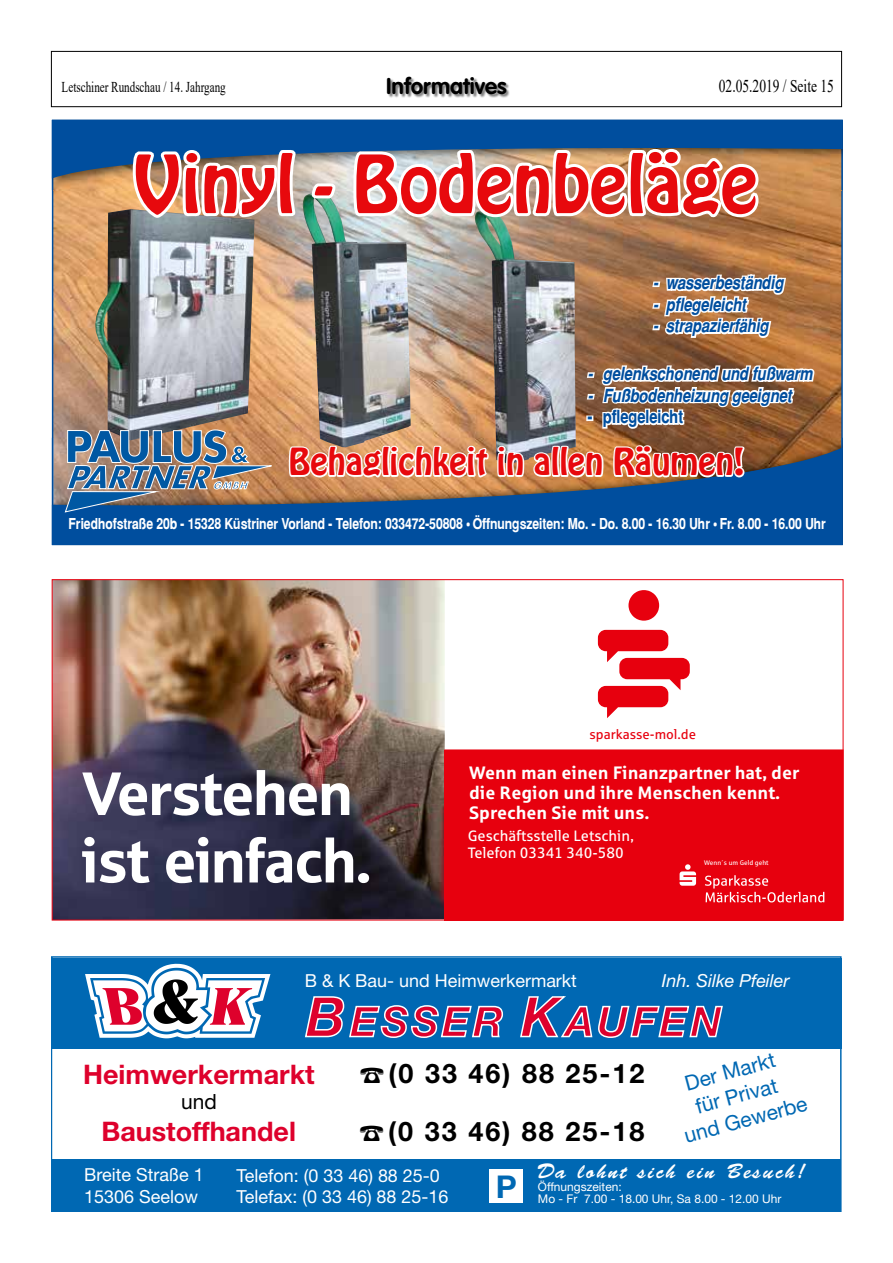
<style>
.page{position:relative;width:893px;height:1263px;background:#fff}
.page>*{position:absolute;margin:0;border:0;box-sizing:border-box;transform-origin:0 0}
.t1{font:70.5px "Hobo Std";color:#e7090d}
.t2{font:700 61.2px/67.5px "Sparkasse Head";color:#fff}
.t3{font:italic 700 41.85px "Helvetica Neue";letter-spacing:.075em;color:#de012c}
.t4{font:33px "Hobo Std";color:#e7090d}
.t5{font:700 31.5px "Helvetica Neue";color:#0068b3}
.t6{font:700 27px "Helvetica Neue";color:#de012c}
.t7{font:700 27px/57.3px "Helvetica Neue";letter-spacing:.075em;color:#000}
.t8{font:700 22.5px "VAG Rounded Std";color:#000}
.t9{font:21px/25.2px "Helvetica Neue";color:#0068b3;text-align:center}
.t10{font:21px "Brush Script";letter-spacing:.11em;color:#fff}
.t11{font:21px "Helvetica Neue";color:#000}
.t12{font:italic 700 18px "Switzerland Narrow";letter-spacing:-.01em;color:#004e9e}
.t13{font:18px/21.6px "Helvetica Neue";color:#fff}
.t14{font:700 18px/19.8px "Sparkasse Rg";color:#fff}
.t15{font:18px "Times New Roman";color:#000;scale:.75 1}
.t16{font:italic 18px "Helvetica Neue";color:#fff}
.t17{font:700 18px "Switzerland Narrow";letter-spacing:-.01em;color:#004e9e}
.t18{font:700 15px "Switzerland Narrow";letter-spacing:-.01em;color:#fff}
.t19{font:15px/16.5px "Sparkasse Rg";color:#fff}
.t20{font:15px "Times New Roman";color:#000;scale:.74 1}
.t21{font:13.5px "Sparkasse Rg";color:#e7000e}
.t22{font:12px/12px "Helvetica Neue";color:#fff}
.t23{font:6.75px "Sparkasse Rg";color:#fff}
.s1{font-size:55.35px}
</style>
<div class="page">
<div style="left:51px;top:51px;width:791px;height:56px;border:1px solid #000"></div>
<div style="left:388px;top:78px;width:122px;height:20px;background:#000;opacity:.5"></div>
<div style="left:51px;top:957px;width:790px;height:91px;background:#0068b3"></div>
<svg style="left:85px;top:964px;width:185px;height:74px"></svg>
<svg style="left:305px;top:996px;width:199px;height:42px"></svg>
<svg style="left:520px;top:996px;width:203px;height:42px"></svg>
<div style="left:51px;top:1159px;width:790px;height:52px;background:#0068b3"></div>
<div style="left:489px;top:1169px;width:34px;height:34px;background:#fff"></div>
<img style="left:54px;top:581px;width:391px;height:337px">
<div style="left:445px;top:750px;width:398px;height:170px;background:#e7000e"></div>
<svg style="left:598px;top:630px;width:92px;height:88px"></svg>
<svg style="left:628px;top:590px;width:31px;height:31px"></svg>
<svg style="left:680px;top:864px;width:16px;height:22px"></svg>
<svg style="left:705px;top:875px;width:119px;height:27px"></svg>
<img style="left:52px;top:190px;width:791px;height:248px">
<img style="left:52px;top:438px;width:791px;height:9px">
<svg style="left:52px;top:447px;width:791px;height:98px;background:#24578d"></svg>
<img style="left:52px;top:178px;width:791px;height:12px">
<svg style="left:52px;top:120px;width:791px;height:58px;background:#1d5996"></svg>
<svg style="left:585px;top:266px;width:231px;height:166px"></svg>
<img style="left:95px;top:209px;width:159px;height:220px">
<svg style="left:64px;top:429px;width:208px;height:88px;background:#6d7c8d"></svg>
<img style="left:475px;top:220px;width:101px;height:244px">
<img style="left:303px;top:190px;width:108px;height:254px">
<svg style="left:287px;top:444px;width:203px;height:35px"></svg>
<svg style="left:496px;top:444px;width:30px;height:34px"></svg>
<svg style="left:532px;top:444px;width:73px;height:35px"></svg>
<svg style="left:612px;top:444px;width:134px;height:35px"></svg>
<svg style="left:130px;top:147px;width:169px;height:74px"></svg>
<svg style="left:309px;top:180px;width:29px;height:21px"></svg>
<img style="left:350px;top:146px;width:411px;height:74px">
<p class="t20" style="left:62px;top:76px;width:223px">Letschiner Rundschau / 14. Jahrgang</p>
<h3 class="t8" style="left:386px;top:73px;width:122px">Informatives</h3>
<p class="t15" style="left:719px;top:73px;width:155px">02.05.2019 / Seite 15</p>
<h1 class="t1" style="left:135px;top:135px;width:625px">Vinyl - Bodenbeläge</h1>
<p class="t12" style="left:653px;top:272px;width:132px">- wasserbeständig</p>
<p class="t12" style="left:653px;top:294px;width:95px">- pflegeleicht</p>
<p class="t12" style="left:653px;top:315px;width:117px">- strapazierfähig</p>
<p class="t12" style="left:588px;top:363px;width:227px">- gelenkschonend und fußwarm</p>
<p class="t12" style="left:588px;top:384px;width:205px">- Fußbodenheizung geeignet</p>
<p class="t17" style="left:588px;top:406px;width:97px">- pflegeleicht</p>
<h3 class="t4" style="left:289px;top:439px;width:457px">Behaglichkeit in allen Räumen!</h3>
<p class="t18" style="left:69px;top:515px;width:759px">Friedhofstraße 20b - 15328 Küstriner Vorland - Telefon: 033472-50808 • Öffnungszeiten: Mo. - Do. 8.00 - 16.30 Uhr • Fr. 8.00 - 16.00 Uhr</p>
<h2 class="t2" style="left:82px;top:766px;width:291px">Verstehen ist einfach.</h2>
<p class="t21" style="left:589px;top:726px;width:108px">sparkasse-mol.de</p>
<p class="t14" style="left:469px;top:764px;width:332px">Wenn man einen Finanzpartner hat, der die Region und ihre Menschen kennt.<br>Sprechen Sie mit uns.</p>
<p class="t23" style="left:704px;top:858px;width:66px">Wenn´s um Geld geht</p>
<p class="t19" style="left:468px;top:829px;width:167px">Geschäftsstelle Letschin,<br>Telefon 03341 340-580</p>
<p class="t13" style="left:305px;top:969px;width:274px">B &amp; K Bau- und Heimwerkermarkt</p>
<p class="t16" style="left:662px;top:969px;width:129px">Inh. Silke Pfeiler</p>
<h3 class="t3" style="left:306px;top:996px;width:417px"><span class="s1">B</span>ESSER <span class="s1">K</span>AUFEN</h3>
<h3 class="t9" style="left:668px;top:1074px;width:128px;rotate:-15deg">Der Markt<br>für Privat<br>und Gewerbe</h3>
<h3 class="t7" style="left:388px;top:1044px;width:258px">(0 33 46) 88 25-12 (0 33 46) 88 25-18</h3>
<h3 class="t5" style="left:496px;top:1167px;width:22px">P</h3>
<h3 class="t6" style="left:83px;top:1057px;width:233px">Heimwerkermarkt</h3>
<h3 class="t11" style="left:181px;top:1089px;width:37px">und</h3>
<h3 class="t6" style="left:101px;top:1115px;width:196px">Baustoffhandel</h3>
<h3 class="t10" style="left:537px;top:1159px;width:270px">Da lohnt sich ein Besuch!</h3>
<p class="t22" style="left:538px;top:1181px;width:245px">Öffnungszeiten:<br>Mo - Fr 7.00 - 18.00 Uhr, Sa 8.00 - 12.00 Uhr</p>
<p class="t13" style="left:84px;top:1163px;width:121px">Breite Straße 1<br>15306 Seelow</p>
<p class="t13" style="left:237px;top:1164px;width:213px">Telefon: (0 33 46) 88 25-0<br>Telefax: (0 33 46) 88 25-16</p>
</div>
